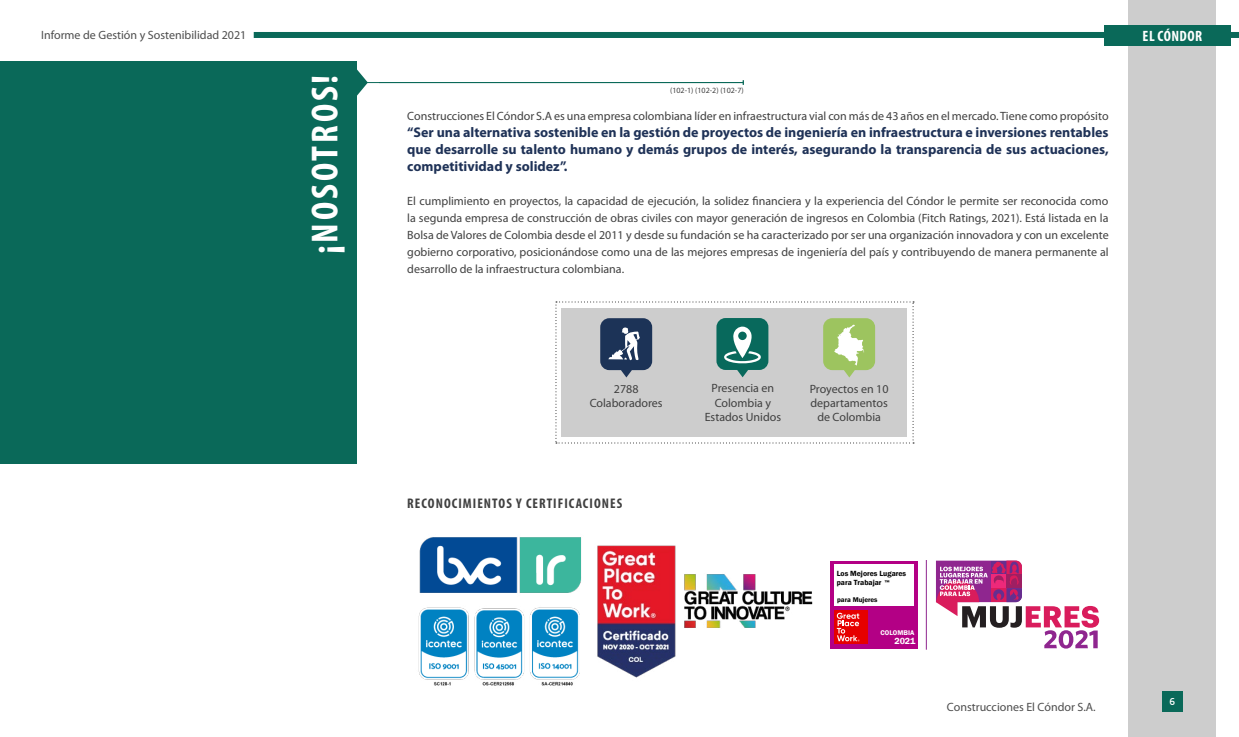
<style>
.page{position:relative;width:1239px;height:737px;background:#fff}
.page>*{position:absolute;margin:0;border:0;box-sizing:border-box;transform-origin:0 0}
.t1{font:700 condensed 37.8px "Myriad Pro";letter-spacing:.075em;color:#fff}
.t2{font:700 condensed 15px "Myriad Pro";letter-spacing:.03em;color:#fff}
.t3{font:700 14px/17px "Myriad Pro";color:#1f3257;text-align:justify}
.t4{font:700 condensed 14px "Myriad Pro";letter-spacing:.075em;color:#404040}
.t5{font:12px/14px "Myriad Pro";color:#404040;text-align:center}
.t6{font:12px "Myriad Pro";color:#4d4d4d}
.t7{font:700 10.5px "Corbel";color:#fff}
.t8{font:600 9.1px "Franklin Gothic";color:#fff}
.t9{font:8px "Myriad Pro";color:#404040}
.t10{font:600 7.7px/9.2px "Franklin Gothic";color:#000}
.t11{font:600 7px "Franklin Gothic";color:#000}
.t12{font:600 7px "Franklin Gothic";color:#fff}
</style>
<div class="page">
<div style="left:1128px;top:0;width:88px;height:737px;background:#cdcdcd"></div>
<div style="left:1104px;top:25px;width:126px;height:21px;background:#0a6959"></div>
<div style="left:254px;top:32px;width:985px;height:6px;background:#0a6959"></div>
<div style="left:1162px;top:691px;width:21px;height:21px;background:#0a6959"></div>
<div style="left:0;top:61px;width:357px;height:403px;background:#0a6959"></div>
<hr style="left:302px;top:82px;width:441px;height:1px;background:#0a6959">
<svg style="left:357px;top:69px;width:11px;height:27px"></svg>
<img style="left:418px;top:537px;width:163px;height:149px">
<img style="left:597px;top:545px;width:216px;height:133px">
<svg style="left:936px;top:561px;width:163px;height:88px"></svg>
<div style="left:830px;top:561px;width:88px;height:87px;background:#b30085"></div>
<div style="left:834px;top:565px;width:80px;height:41px;background:#fff"></div>
<div style="left:834px;top:610px;width:34px;height:34px;background:#e60000"></div>
<svg style="left:837px;top:613px;width:22px;height:28px"></svg>
<hr style="left:926px;top:560px;width:1px;height:90px;background:#8f268f">
<svg style="left:555px;top:302px;width:359px;height:142px;background:#c0c7c4"></svg>
<p class="t6" style="left:41px;top:28px;width:207px">Informe de Gestión y Sostenibilidad 2021</p>
<p class="t2" style="left:1142px;top:26px;width:61px">EL CÓNDOR</p>
<h1 class="t1" style="left:301px;top:254px;width:181px;rotate:-90deg">¡NOSOTROS!</h1>
<p class="t9" style="left:670px;top:85px;width:75px">(102-1) (102-2) (102-7)</p>
<p class="t5" style="left:407px;top:109px;width:703px">Construcciones El Cóndor S.A es una empresa colombiana líder en infraestructura vial con más de 43 años en el mercado. Tiene como propósito</p>
<p class="t3" style="left:407px;top:124px;width:703px">“Ser una alternativa sostenible en la gestión de proyectos de ingeniería en infraestructura e inversiones rentables que desarrolle su talento humano y demás grupos de interés, asegurando la transparencia de sus actuaciones, competitividad y solidez”.</p>
<p class="t5" style="left:407px;top:193px;width:703px;line-height:17px;text-align:justify">El cumplimiento en proyectos, la capacidad de ejecución, la solidez financiera y la experiencia del Cóndor le permite ser reconocida como la segunda empresa de construcción de obras civiles con mayor generación de ingresos en Colombia (Fitch Ratings, 2021). Está listada en la Bolsa de Valores de Colombia desde el 2011 y desde su fundación se ha caracterizado por ser una organización innovadora y con un excelente gobierno corporativo, posicionándose como una de las mejores empresas de ingeniería del país y contribuyendo de manera permanente al desarrollo de la infraestructura colombiana.</p>
<p class="t5" style="left:590px;top:381px;width:75px">2788<br>Colaboradores</p>
<p class="t5" style="left:705px;top:381px;width:78px">Presencia en<br>Colombia y<br>Estados Unidos</p>
<p class="t5" style="left:809px;top:381px;width:80px">Proyectos en 10 departamentos de Colombia</p>
<p class="t4" style="left:407px;top:495px;width:216px">RECONOCIMIENTOS Y CERTIFICACIONES</p>
<p class="t10" style="left:837px;top:569px;width:71px">Los Mejores Lugares para Trabajar <sup>™</sup></p>
<p class="t11" style="left:837px;top:595px;width:42px">para Mujeres</p>
<p class="t12" style="left:880px;top:628px;width:35px">COLOMBIA</p>
<p class="t8" style="left:894px;top:635px;width:23px">2021</p>
<p class="t6" style="left:947px;top:699px;width:150px">Construcciones El Cóndor S.A.</p>
<p class="t7" style="left:1169px;top:695px;width:7px">6</p>
</div>
